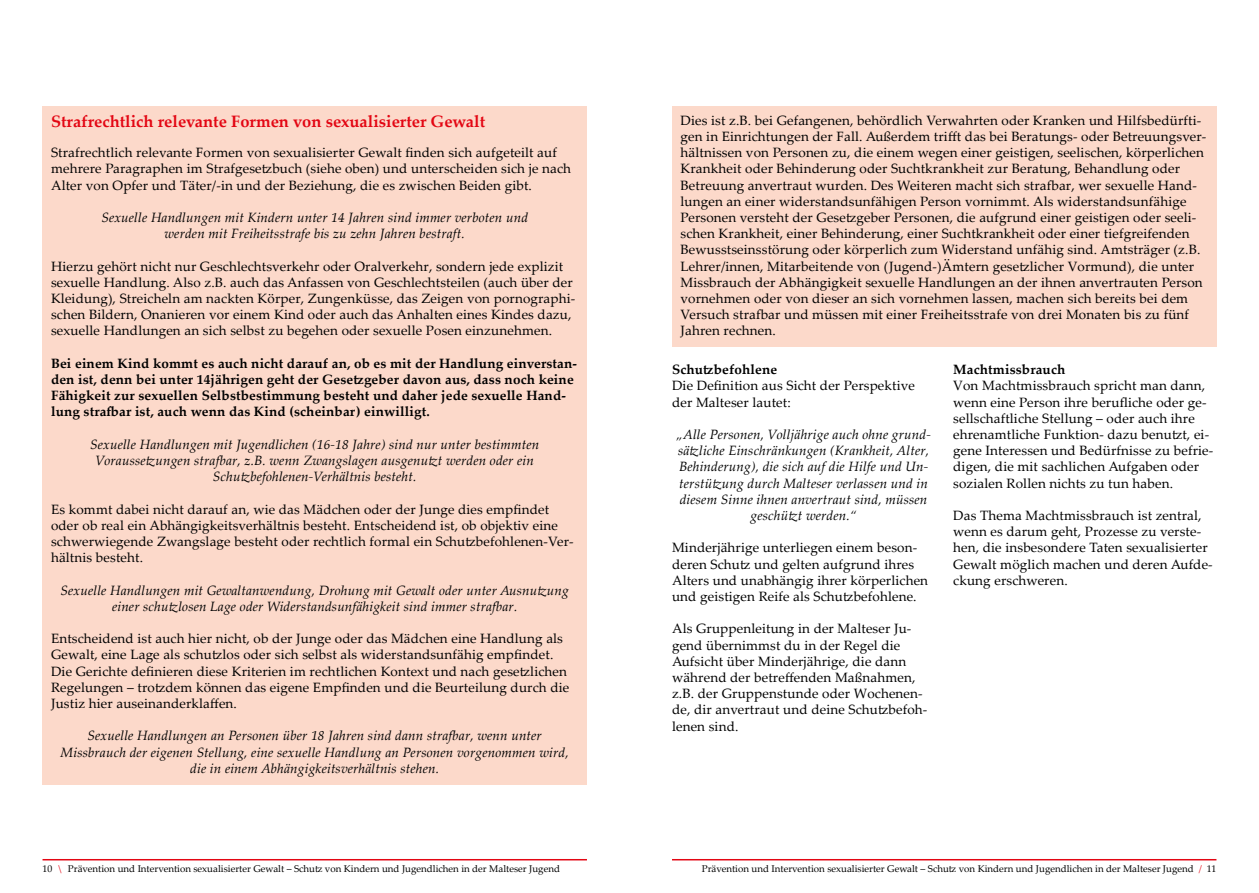
<style>
.page{position:relative;width:1259px;height:893px;background:#fff}
.page>*{position:absolute;margin:0;border:0;box-sizing:border-box;transform-origin:0 0}
.t1{font:700 16.5px "Palatino Linotype";color:#e30613}
.t2{font:13.5px/16.2px "Palatino Linotype";letter-spacing:.01em;color:#000}
.t3{font:italic 13.5px/16.2px "Palatino Linotype";letter-spacing:.01em;color:#000;text-align:center}
.t4{font:700 13.5px/16.2px "Palatino Linotype";letter-spacing:.01em;color:#000}
.t5{font:9.75px "Palatino Linotype";color:#000}
.s1{color:#e30613}
</style>
<div class="page">
<hr style="left:672px;top:859px;width:544px;height:1px;background:#e30613">
<hr style="left:43px;top:859px;width:544px;height:1px;background:#e30613">
<div style="left:43px;top:106px;width:544px;height:678px;background:#fcd9ca"></div>
<div style="left:672px;top:106px;width:544px;height:241px;background:#fcd9ca"></div>
<p class="t1" style="left:51px;top:110px;width:436px">Strafrechtlich relevante Formen von sexualisierter Gewalt</p>
<p class="t2" style="left:680px;top:111px;width:527px">Dies ist z.B. bei Gefangenen, behördlich Verwahrten oder Kranken und Hilfsbedürfti&shy;gen in Einrichtungen der Fall. Außerdem trifft das bei Beratungs- oder Betreuungsver&shy;hältnissen von Personen zu, die einem wegen einer geistigen, seelischen, körperlichen Krankheit oder Behinderung oder Suchtkrankheit zur Beratung, Behandlung oder Betreuung anvertraut wurden. Des Weiteren macht sich strafbar, wer sexuelle Hand&shy;lungen an einer widerstandsunfähigen Person vornimmt. Als widerstandsunfähige Personen versteht der Gesetzgeber Personen, die aufgrund einer geistigen oder seeli&shy;schen Krankheit, einer Behinderung, einer Suchtkrankheit oder einer tiefgreifenden Bewusstseinsstörung oder körperlich zum Widerstand unfähig sind. Amtsträger (z.B.<br>Lehrer/innen, Mitarbeitende von (Jugend-)Ämtern gesetzlicher Vormund), die unter Missbrauch der Abhängigkeit sexuelle Handlungen an der ihnen anvertrauten Person vornehmen oder von dieser an sich vornehmen lassen, machen sich bereits bei dem Versuch strafbar und müssen mit einer Freiheitsstrafe von drei Monaten bis zu fünf Jahren rechnen.</p>
<p class="t4" style="left:672px;top:361px;width:107px">Schutzbefohlene</p>
<p class="t2" style="left:672px;top:377px;width:244px">Die Definition aus Sicht der Perspektive der Malteser lautet:</p>
<p class="t3" style="left:676px;top:426px;width:256px">„Alle Personen, Volljährige auch ohne grund&shy;sätzliche Einschränkungen (Krankheit, Alter, Behinderung), die sich auf die Hilfe und Un&shy;terstützung durch Malteser verlassen und in diesem Sinne ihnen anvertraut sind, müssen geschützt werden.“</p>
<p class="t2" style="left:672px;top:539px;width:258px">Minderjährige unterliegen einem beson&shy;deren Schutz und gelten aufgrund ihres Alters und unabhängig ihrer körperlichen und geistigen Reife als Schutzbefohlene.</p>
<p class="t2" style="left:672px;top:620px;width:257px">Als Gruppenleitung in der Malteser Ju&shy;gend übernimmst du in der Regel die Aufsicht über Minderjährige, die dann während der betreffenden Maßnahmen, z.B. der Gruppenstunde oder Wochenen&shy;de, dir anvertraut und deine Schutzbefoh&shy;lenen sind.</p>
<p class="t2" style="left:51px;top:144px;width:521px">Strafrechtlich relevante Formen von sexualisierter Gewalt finden sich aufgeteilt auf mehrere Paragraphen im Strafgesetzbuch (siehe oben) und unterscheiden sich je nach<br>Alter von Opfer und Täter/-in und der Beziehung, die es zwischen Beiden gibt.</p>
<p class="t3" style="left:101px;top:209px;width:428px">Sexuelle Handlungen mit Kindern unter 14 Jahren sind immer verboten und werden mit Freiheitsstrafe bis zu zehn Jahren bestraft.</p>
<p class="t2" style="left:51px;top:257px;width:526px">Hierzu gehört nicht nur Geschlechtsverkehr oder Oralverkehr, sondern jede explizit sexuelle Handlung. Also z.B. auch das Anfassen von Geschlechtsteilen (auch über der Kleidung), Streicheln am nackten Körper, Zungenküsse, das Zeigen von pornographi&shy;schen Bildern, Onanieren vor einem Kind oder auch das Anhalten eines Kindes dazu, sexuelle Handlungen an sich selbst zu begehen oder sexuelle Posen einzunehmen.</p>
<p class="t4" style="left:51px;top:355px;width:527px">Bei einem Kind kommt es auch nicht darauf an, ob es mit der Handlung einverstan&shy;den ist, denn bei unter 14jährigen geht der Gesetzgeber davon aus, dass noch keine Fähigkeit zur sexuellen Selbstbestimmung besteht und daher jede sexuelle Hand&shy;lung strafbar ist, auch wenn das Kind (scheinbar) einwilligt.</p>
<p class="t3" style="left:90px;top:435px;width:451px">Sexuelle Handlungen mit Jugendlichen (16-18 Jahre) sind nur unter bestimmten<br>Voraussetzungen strafbar, z.B. wenn Zwangslagen ausgenutzt werden oder ein<br>Schutzbefohlenen-Verhältnis besteht.</p>
<p class="t2" style="left:51px;top:500px;width:524px">Es kommt dabei nicht darauf an, wie das Mädchen oder der Junge dies empfindet oder ob real ein Abhängigkeitsverhältnis besteht. Entscheidend ist, ob objektiv eine schwerwiegende Zwangslage besteht oder rechtlich formal ein Schutzbefohlenen-Ver&shy;hältnis besteht.</p>
<p class="t3" style="left:61px;top:581px;width:510px">Sexuelle Handlungen mit Gewaltanwendung, Drohung mit Gewalt oder unter Ausnutzung einer schutzlosen Lage oder Widerstandsunfähigkeit sind immer strafbar.</p>
<p class="t2" style="left:51px;top:630px;width:520px">Entscheidend ist auch hier nicht, ob der Junge oder das Mädchen eine Handlung als Gewalt, eine Lage als schutzlos oder sich selbst als widerstandsunfähig empfindet.<br>Die Gerichte definieren diese Kriterien im rechtlichen Kontext und nach gesetzlichen Regelungen – trotzdem können das eigene Empfinden und die Beurteilung durch die Justiz hier auseinanderklaffen.</p>
<p class="t3" style="left:61px;top:727px;width:510px">Sexuelle Handlungen an Personen über 18 Jahren sind dann strafbar, wenn unter<br>Missbrauch der eigenen Stellung, eine sexuelle Handlung an Personen vorgenommen wird, die in einem Abhängigkeitsverhältnis stehen.</p>
<p class="t4" style="left:953px;top:361px;width:114px">Machtmissbrauch</p>
<p class="t2" style="left:953px;top:377px;width:261px">Von Machtmissbrauch spricht man dann, wenn eine Person ihre berufliche oder ge&shy;sellschaftliche Stellung – oder auch ihre ehrenamtliche Funktion- dazu benutzt, ei&shy;gene Interessen und Bedürfnisse zu befrie&shy;digen, die mit sachlichen Aufgaben oder sozialen Rollen nichts zu tun haben.</p>
<p class="t2" style="left:953px;top:507px;width:261px">Das Thema Machtmissbrauch ist zentral, wenn es darum geht, Prozesse zu verste&shy;hen, die insbesondere Taten sexualisierter Gewalt möglich machen und deren Aufde&shy;ckung erschweren.</p>
<p class="t5" style="left:43px;top:861px;width:519px">10 <span class="s1">\</span> Prävention und Intervention sexualisierter Gewalt – Schutz von Kindern und Jugendlichen in der Malteser Jugend</p>
<p class="t5" style="left:702px;top:861px;width:516px">Prävention und Intervention sexualisierter Gewalt – Schutz von Kindern und Jugendlichen in der Malteser Jugend <span class="s1">/</span> 11</p>
</div>
